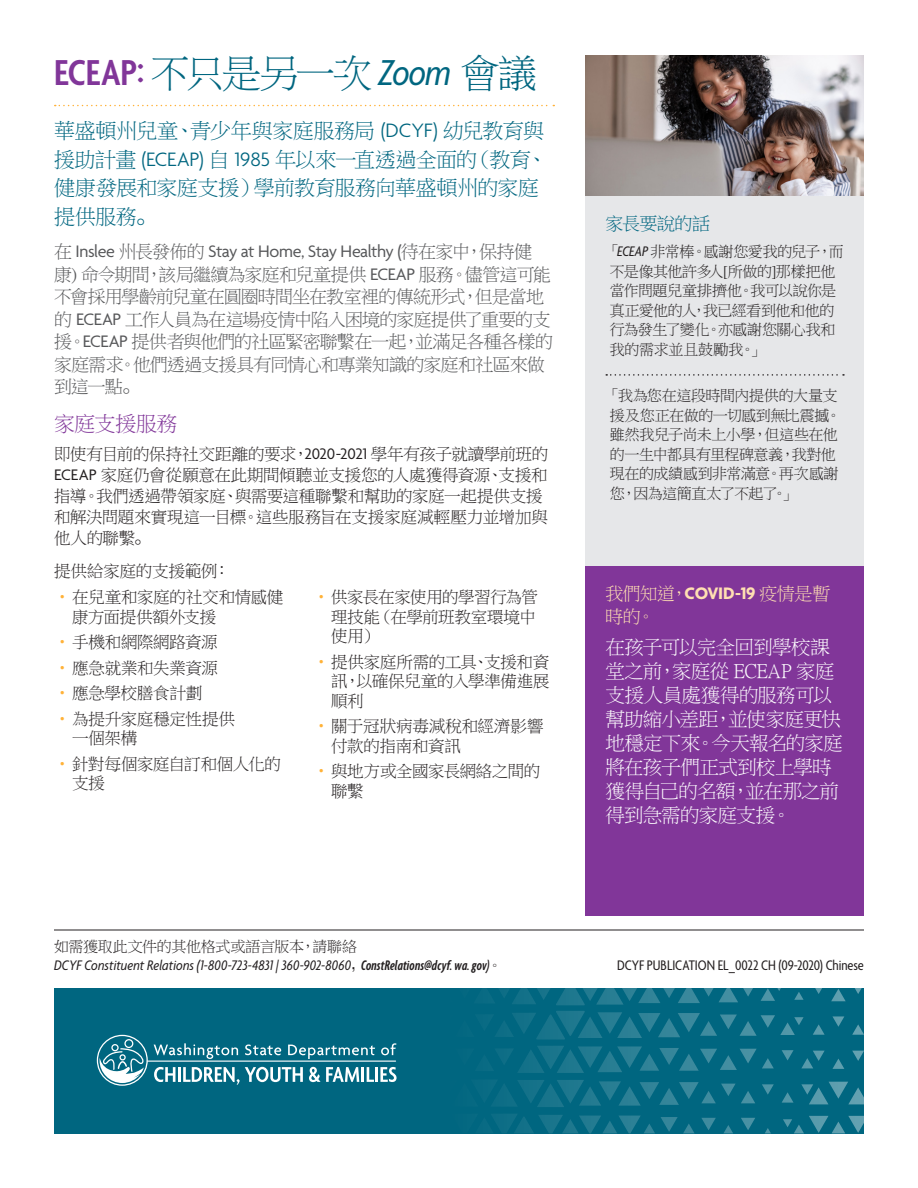
<style>
.page{position:relative;width:918px;height:1188px;background:#fff}
.page>*{position:absolute;margin:0;border:0;box-sizing:border-box;transform-origin:0 0}
.t1{font:39px "P Ming Li U";letter-spacing:-.05em;color:#006680}
.t2{font:21px/28.5px "P Ming Li U";letter-spacing:-.025em;color:#006680}
.t3{font:21px "P Ming Li U";letter-spacing:-.025em;color:#813699}
.t4{font:19.5px/24px "P Ming Li U";letter-spacing:-.035em;color:#fff}
.t5{font:18px/22.5px "P Ming Li U";letter-spacing:-.05em;color:#57585a}
.t6{font:18px "Agenda";letter-spacing:-.025em;color:#57585a}
.t7{font:18px/22.5px "P Ming Li U";letter-spacing:-.035em;color:#ffdfb2}
.t8{font:18px "P Ming Li U";letter-spacing:-.035em;color:#006680}
.t9{font:16.5px/19.5px "P Ming Li U";letter-spacing:-.02em;color:#231f20}
.t10{font:15px/19.5px "P Ming Li U";letter-spacing:-.03em;color:#231f20}
.t11{font:italic condensed 15px "Agenda";letter-spacing:.005em;color:#231f20}
.t12{font:condensed 15px "Agenda";letter-spacing:-.005em;color:#231f20}
.s1{font-family:"Agenda";font-weight:600;font-stretch:condensed;color:#813699}
.s2{font-family:"Agenda";font-style:italic;font-stretch:condensed}
.s3{font-family:"Agenda";font-weight:300}
.s4{font-family:"FZXH1 JW GB1 0"}
.s5{font-family:"P Ming Li U"}
.s6{font-family:"Agenda"}
.s7{color:#ffb238}
.s8{font-family:"Agenda";font-weight:700}
.s9{font-family:"FZXH1 JW GB1 0";font-style:normal;font-stretch:normal}
.s10{font-family:"Agenda Semibold Extra Cond";font-stretch:normal}
.s11{font-family:"P Ming Li U";font-style:normal;font-stretch:normal}
</style>
<div class="page">
<svg style="left:55px;top:105px;width:499px;height:1px"></svg>
<img style="left:585px;top:55px;width:279px;height:141px">
<div style="left:585px;top:196px;width:279px;height:370px;background:#e6e7e9"></div>
<svg style="left:606px;top:374px;width:238px;height:2px"></svg>
<div style="left:585px;top:566px;width:279px;height:350px;background:#813699"></div>
<hr style="left:54px;top:930px;width:810px;height:1px;background:#231f20">
<div style="left:54px;top:988px;width:810px;height:145px;background:#006680"></div>
<svg style="left:661px;top:1117px;width:33px;height:16px"></svg>
<svg style="left:782px;top:1092px;width:12px;height:11px"></svg>
<svg style="left:782px;top:1050px;width:12px;height:10px"></svg>
<svg style="left:762px;top:1084px;width:12px;height:11px"></svg>
<svg style="left:765px;top:1128px;width:6px;height:5px"></svg>
<svg style="left:741px;top:1118px;width:14px;height:12px"></svg>
<svg style="left:724px;top:1125px;width:9px;height:8px"></svg>
<svg style="left:701px;top:1118px;width:15px;height:12px"></svg>
<svg style="left:491px;top:1046px;width:283px;height:27px"></svg>
<svg style="left:491px;top:988px;width:262px;height:17px"></svg>
<svg style="left:491px;top:1114px;width:164px;height:19px"></svg>
<svg style="left:491px;top:1080px;width:264px;height:27px"></svg>
<svg style="left:783px;top:1116px;width:81px;height:17px"></svg>
<svg style="left:801px;top:1082px;width:63px;height:22px"></svg>
<svg style="left:802px;top:1051px;width:23px;height:17px"></svg>
<svg style="left:852px;top:1024px;width:12px;height:11px"></svg>
<svg style="left:832px;top:1059px;width:12px;height:10px"></svg>
<svg style="left:832px;top:1016px;width:12px;height:11px"></svg>
<svg style="left:852px;top:1051px;width:12px;height:10px"></svg>
<svg style="left:813px;top:1024px;width:12px;height:11px"></svg>
<svg style="left:794px;top:992px;width:10px;height:8px"></svg>
<svg style="left:761px;top:988px;width:20px;height:13px"></svg>
<svg style="left:491px;top:1011px;width:313px;height:29px"></svg>
<svg style="left:815px;top:988px;width:7px;height:6px"></svg>
<svg style="left:831px;top:989px;width:15px;height:12px"></svg>
<svg style="left:855px;top:988px;width:7px;height:6px"></svg>
<svg style="left:154px;top:1067px;width:21px;height:15px"></svg>
<hr style="left:178px;top:1067px;width:3px;height:15px;background:#fff">
<svg style="left:183px;top:1067px;width:120px;height:18px"></svg>
<svg style="left:309px;top:1067px;width:50px;height:15px"></svg>
<hr style="left:361px;top:1067px;width:3px;height:15px;background:#fff">
<svg style="left:367px;top:1067px;width:7px;height:15px"></svg>
<hr style="left:375px;top:1067px;width:3px;height:15px;background:#fff">
<svg style="left:380px;top:1067px;width:17px;height:15px"></svg>
<hr style="left:147px;top:1061px;width:249px;height:1px;background:#fff">
<svg style="left:154px;top:1043px;width:84px;height:16px"></svg>
<svg style="left:245px;top:1044px;width:36px;height:11px"></svg>
<svg style="left:288px;top:1045px;width:87px;height:14px"></svg>
<svg style="left:381px;top:1043px;width:15px;height:12px"></svg>
<div style="left:97px;top:1035px;width:51px;height:51px;border:1px solid #fff;border-radius:50%"></div>
<div style="left:124px;top:1039px;width:9px;height:9px;border:1px solid #fff;border-radius:50%"></div>
<div style="left:111px;top:1044px;width:8px;height:7px;border:1px solid #fff;border-radius:50%"></div>
<svg style="left:100px;top:1047px;width:46px;height:36px"></svg>
<h1 class="t1" style="left:54px;top:53px;width:485px"><span class="s1">ECEAP:</span> 不只是另一次 <span class="s2">Zoom</span> 會議</h1>
<p class="t2" style="left:54px;top:116px;width:495px">華盛頓州兒童、青少年與家庭服務局 <span class="s3">(DCYF)</span> 幼兒教育與援助計畫 <span class="s3">(ECEAP)</span> 自 <span class="s3">1985</span> 年以來一直透過全面的（教育、健康發展和家庭支援）學前教育服務向華盛頓州的家庭提供服務<span class="s4">。</span></p>
<p class="t6" style="left:54px;top:242px;width:480px"><span class="s5">在</span> Inslee <span class="s5">州長發佈的</span> Stay at Home, Stay Healthy (<span class="s5">待在家中，保持健</span></p>
<p class="t5" style="left:54px;top:263px;width:501px">康) 命令期間，該局繼續為家庭和兒童提供 <span class="s6">ECEAP</span> 服務。儘管這可能不會採用學齡前兒童在圓圈時間坐在教室裡的傳統形式，但是當地的 <span class="s6">ECEAP</span> 工作人員為在這場疫情中陷入困境的家庭提供了重要的支援。<span class="s6">ECEAP</span> 提供者與他們的社區緊密聯繫在一起，並滿足各種各樣的家庭需求。他們透過支援具有同情心和專業知識的家庭和社區來做到這一點<span class="s4">。</span></p>
<p class="t3" style="left:54px;top:413px;width:125px">家庭支援服務</p>
<p class="t9" style="left:54px;top:443px;width:496px;line-height:21px">即使有目前的保持社交距離的要求，<span class="s6">2020-2021</span> 學年有孩子就讀學前班的<br><span class="s6">ECEAP</span> 家庭仍會從願意在此期間傾聽並支援您的人處獲得資源、支援和指導。我們透過帶領家庭、與需要這種聯繫和幫助的家庭一起提供支援和解決問題來實現這一目標。這些服務旨在支援家庭減輕壓力並增加與他人的聯繫<span class="s4">。</span></p>
<p class="t9" style="left:54px;top:561px;width:178px">提供給家庭的支援範例：</p>
<p class="t9" style="left:72px;top:587px;width:213px;text-indent:-18px"><span class="s7">•</span>在兒童和家庭的社交和情感健康方面提供額外支援</p>
<p class="t9" style="left:54px;top:632px;width:165px"><span class="s7">•</span>手機和網際網路資源</p>
<p class="t9" style="left:54px;top:658px;width:166px"><span class="s7">•</span>應急就業和失業資源</p>
<p class="t9" style="left:54px;top:683px;width:150px"><span class="s7">•</span>應急學校膳食計劃</p>
<p class="t9" style="left:72px;top:709px;width:165px;text-indent:-18px"><span class="s7">•</span>為提升家庭穩定性提供一個架構</p>
<p class="t9" style="left:72px;top:754px;width:210px;text-indent:-18px"><span class="s7">•</span>針對每個家庭自訂和個人化的支援</p>
<p class="t9" style="left:331px;top:587px;width:208px;text-indent:-18px"><span class="s7">•</span>供家長在家使用的學習行為管理技能（在學前班教室環境中使用）</p>
<p class="t9" style="left:331px;top:652px;width:220px;text-align:justify;text-indent:-18px"><span class="s7">•</span>提供家庭所需的工具、支援和資訊，以確保兒童的入學準備進展順利</p>
<p class="t9" style="left:331px;top:716px;width:214px;text-indent:-18px"><span class="s7">•</span>關于冠狀病毒減稅和經濟影響付款的指南和資訊</p>
<p class="t9" style="left:331px;top:761px;width:211px;text-indent:-18px"><span class="s7">•</span>與地方或全國家長網絡之間的聯繫</p>
<p class="t8" style="left:605px;top:215px;width:106px">家長要說的話</p>
<p class="t10" style="left:610px;top:242px;width:235px;text-indent:-4px">「<span class="s2">ECEAP</span> 非常棒。感謝您愛我的兒子，而不是像其他許多人[所做的]那樣把他當作問題兒童排擠他。我可以說你是真正愛他的人，我已經看到他和他的行為發生了變化。亦感謝您關心我和我的需求並且鼓勵我。」</p>
<p class="t10" style="left:610px;top:386px;width:233px;text-indent:-4px">「我為您在這段時間內提供的大量支援及您正在做的一切感到無比震撼。雖然我兒子尚未上小學，但這些在他的一生中都具有里程碑意義，我對他現在的成績感到非常滿意。再次感謝您，因為這簡直太了不起了。」</p>
<p class="t7" style="left:605px;top:582px;width:226px">我們知道，<span class="s8">COVID-19</span> 疫情是暫時的。</p>
<p class="t4" style="left:605px;top:635px;width:239px">在孩子可以完全回到學校課堂之前，家庭從 ECEAP 家庭支援人員處獲得的服務可以幫助縮小差距，並使家庭更快地穩定下來。今天報名的家庭將在孩子們正式到校上學時獲得自己的名額，並在那之前得到急需的家庭支援。</p>
<p class="t10" style="left:54px;top:936px;width:305px">如需獲取此文件的其他格式或語言版本，請聯絡</p>
<p class="t11" style="left:54px;top:956px;width:450px">DCYF Constituent Relations (1-800-723-4831 | 360-902-8060<span class="s9">，</span><span class="s10">ConstRelations@dcyf. wa. gov</span>)<span class="s11">。</span></p>
<p class="t12" style="left:617px;top:957px;width:248px">DCYF PUBLICATION EL_0022 CH (09-2020) Chinese</p>
</div>
